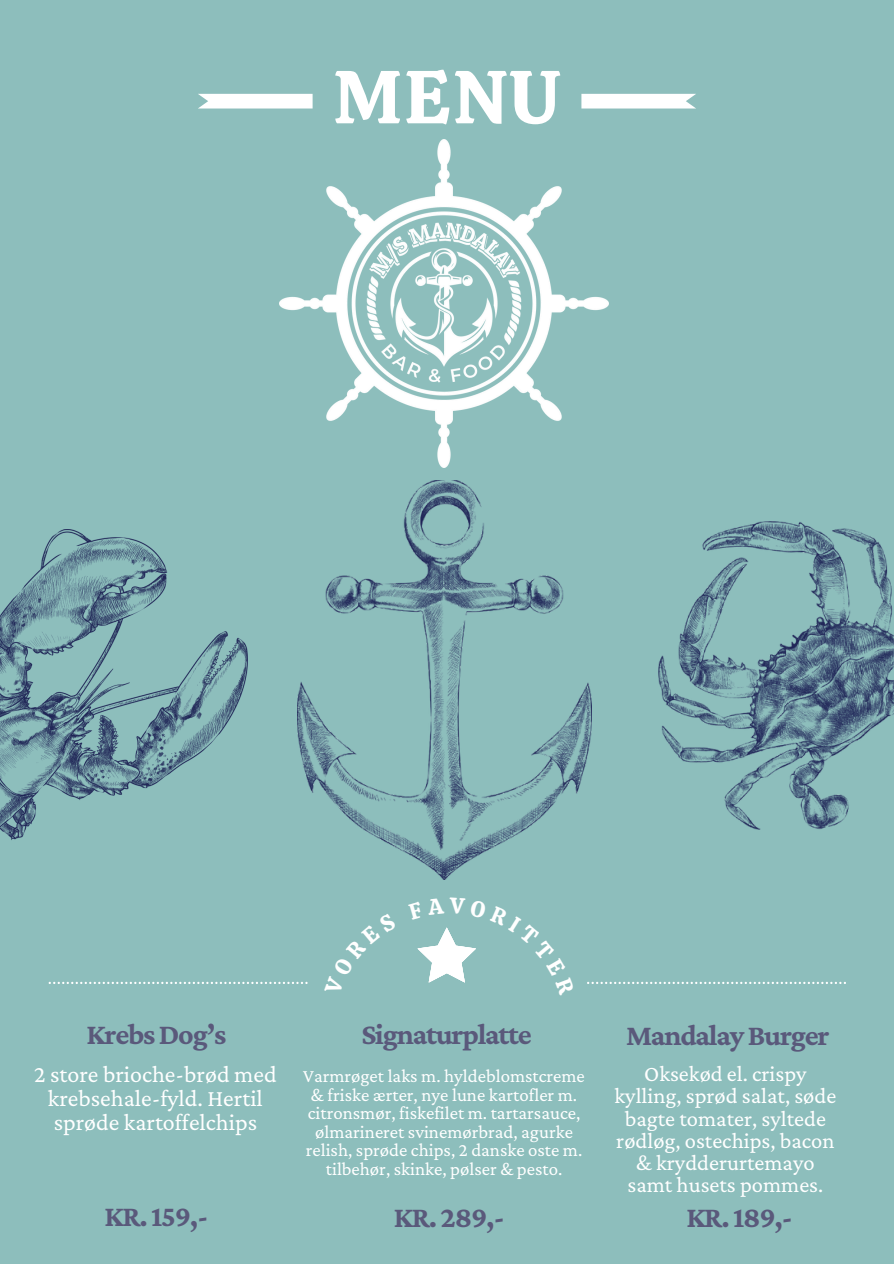
<style>
.page{position:relative;width:894px;height:1264px;background:#fff}
.page>*{position:absolute;margin:0;border:0;box-sizing:border-box;transform-origin:0 0}
.t1{font:75px "Calistoga";color:#fff}
.t2{font:700 30px "Crimson Pro";letter-spacing:-.04em;color:#5a597b}
.t3{font:24px/23.7px "Crimson Pro";color:#fff;text-align:center}
.t4{font:22.5px/22.2px "Crimson Pro";color:#fff;text-align:center}
.t5{font:18.75px/18.5px "Crimson Pro";color:#fff;text-align:center}
</style>
<div class="page">
<div style="left:0;top:0;width:893px;height:1263px;background:#8dbebc"></div>
<img style="left:297px;top:480px;width:294px;height:399px">
<svg style="left:49px;top:981px;width:258px;height:3px"></svg>
<svg style="left:587px;top:981px;width:258px;height:3px"></svg>
<img style="left:0;top:529px;width:247px;height:311px">
<div style="left:198px;top:94px;width:114px;height:14px;background:#fff"></div>
<div style="left:581px;top:94px;width:115px;height:14px;background:#fff"></div>
<img style="left:658px;top:521px;width:235px;height:308px">
<img style="left:280px;top:139px;width:328px;height:329px">
<svg style="left:417px;top:927px;width:59px;height:56px"></svg>
<p class="t1" style="left:333px;top:48px;width:228px">MENU</p>
<h2 class="t2" style="left:87px;top:1016px;width:141px">KrebsDog’s</h2>
<p class="t3" style="left:34px;top:1062px;width:244px">2 store brioche-brød med krebsehale-fyld. Hertil sprøde kartoffelchips</p>
<p class="t5" style="left:303px;top:1066px;width:283px">Varmrøget laks m. hyldeblomstcreme &amp; friske ærter, nye lune kartofler m. citronsmør, fiskefilet m. tartarsauce, ølmarineret svinemørbrad, agurke relish, sprøde chips, 2 danske oste m. tilbehør, skinke, pølser &amp; pesto.</p>
<p class="t2" style="left:361px;top:1016px;width:172px">Signaturplatte</p>
<h2 class="t2" style="left:626px;top:1018px;width:205px">MandalayBurger</h2>
<p class="t4" style="left:614px;top:1062px;width:223px">Oksekød el. crispy kylling, sprød salat, søde bagte tomater, syltede rødløg, ostechips, bacon &amp; krydderurtemayo samt husets pommes.</p>
<h2 class="t2" style="left:104px;top:1199px;width:105px">KR.159,-</h2>
<h2 class="t2" style="left:394px;top:1200px;width:112px">KR.289,-</h2>
<h2 class="t2" style="left:686px;top:1200px;width:108px">KR.189,-</h2>
</div>
